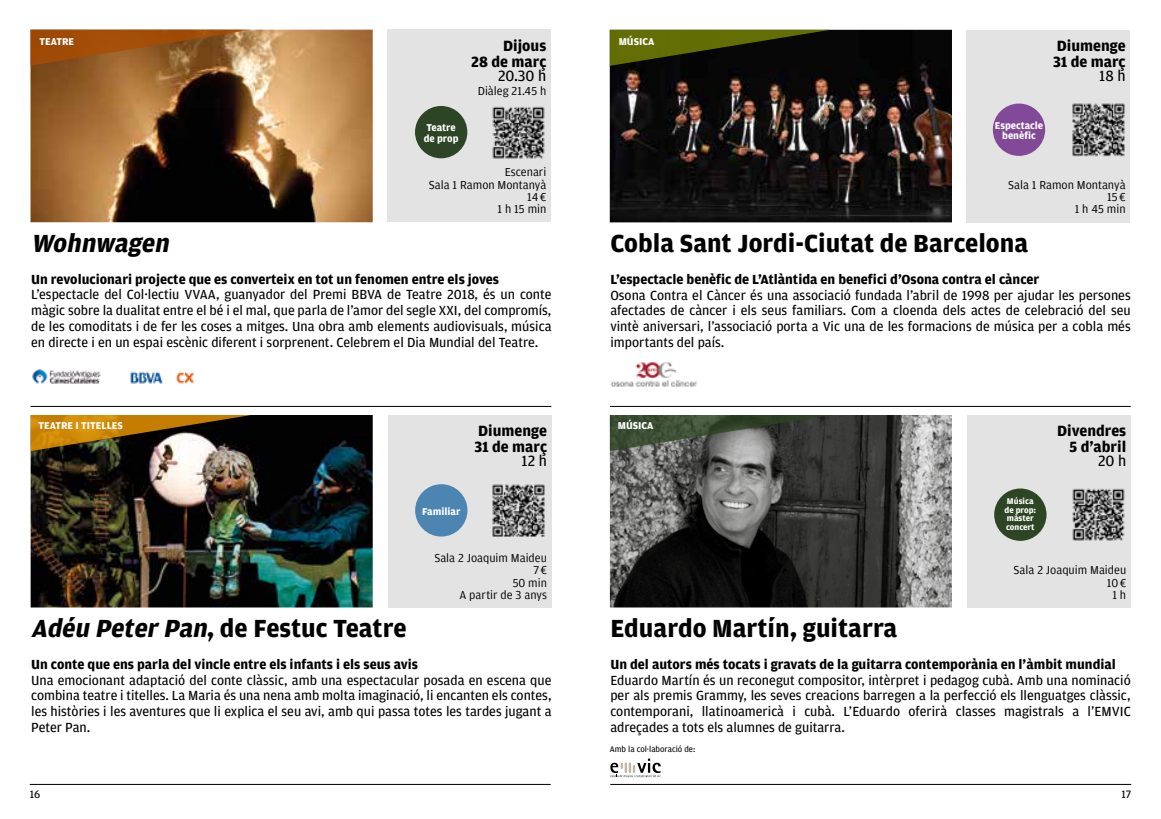
<style>
.page{position:relative;width:1161px;height:819px;background:#fff}
.page>*{position:absolute;margin:0;border:0;box-sizing:border-box;transform-origin:0 0}
.t1{font:700 26.25px "Amplitude";color:#000}
.t2{font:italic 700 26.25px "Amplitude";color:#000}
.t3{font:700 15.75px/15.8px "Amplitude";color:#000;text-align:right}
.t4{font:15.75px "Amplitude";color:#000}
.t5{font:14px/15.8px "Amplitude";color:#000;text-align:justify}
.t6{font:700 14px "Amplitude";color:#000}
.t7{font:12.25px/12.2px "Amplitude";color:#000;text-align:right}
.t8{font:11.38px "Amplitude";color:#000}
.t9{font:700 10.5px/10.5px "Amplitude";color:#fff}
.t10{font:700 8.75px/8.8px "Amplitude";color:#fff}
.t11{font:8.75px "Amplitude";color:#000}
.s1{font-style:italic}
</style>
<div class="page">
<hr style="left:30px;top:784px;width:521px;height:1px;background:#000">
<hr style="left:610px;top:784px;width:521px;height:1px;background:#000">
<hr style="left:31px;top:406px;width:520px;height:1px;background:#000">
<div style="left:388px;top:30px;width:163px;height:192px;background:#e3e3e3"></div>
<img style="left:31px;top:30px;width:342px;height:192px">
<svg style="left:31px;top:30px;width:220px;height:36px;background:#9a581e"></svg>
<div style="left:415px;top:106px;width:52px;height:52px;background:#2d4524;border-radius:50%"></div>
<div style="left:388px;top:415px;width:163px;height:192px;background:#e3e3e3"></div>
<img style="left:31px;top:415px;width:342px;height:192px">
<svg style="left:31px;top:415px;width:220px;height:36px;background:#84611e"></svg>
<div style="left:415px;top:484px;width:52px;height:52px;background:#4d85b2;border-radius:50%"></div>
<hr style="left:610px;top:406px;width:521px;height:1px;background:#000">
<div style="left:967px;top:30px;width:163px;height:192px;background:#e3e3e3"></div>
<img style="left:610px;top:30px;width:342px;height:192px">
<svg style="left:610px;top:30px;width:220px;height:36px;background:#343905"></svg>
<div style="left:993px;top:103px;width:52px;height:53px;background:#814997;border-radius:50%"></div>
<img style="left:610px;top:362px;width:88px;height:25px">
<div style="left:967px;top:415px;width:164px;height:192px;background:#e3e3e3"></div>
<img style="left:610px;top:415px;width:342px;height:192px">
<svg style="left:610px;top:415px;width:221px;height:36px;background:#4a5446"></svg>
<div style="left:994px;top:488px;width:52px;height:53px;background:#2d4524;border-radius:50%"></div>
<img style="left:32px;top:369px;width:162px;height:15px">
<svg style="left:610px;top:758px;width:51px;height:19px"></svg>
<img style="left:1072px;top:103px;width:53px;height:53px">
<img style="left:492px;top:106px;width:53px;height:52px">
<img style="left:1072px;top:488px;width:53px;height:53px">
<img style="left:492px;top:484px;width:53px;height:52px">
<p class="t9" style="left:39px;top:37px;width:36px">TEATRE</p>
<p class="t9" style="left:424px;top:122px;width:36px">Teatre de prop</p>
<p class="t3" style="left:471px;top:38px;width:77px">Dijous<br>28 de març</p>
<p class="t4" style="left:498px;top:67px;width:50px">20.30 h</p>
<p class="t7" style="left:478px;top:85px;width:70px">Diàleg 21.45 h</p>
<p class="t7" style="left:429px;top:166px;width:119px">Escenari<br>Sala 1 Ramon Montanyà<br>14 €<br>1 h 15 min</p>
<h1 class="t2" style="left:31px;top:229px;width:144px">Wohnwagen</h1>
<p class="t6" style="left:31px;top:271px;width:469px">Un revolucionari projecte que es converteix en tot un fenomen entre els joves</p>
<p class="t5" style="left:31px;top:287px;width:522px">L’espectacle del Col·lectiu VVAA, guanyador del Premi BBVA de Teatre 2018, és un conte màgic sobre la dualitat entre el bé i el mal, que parla de l’amor del segle XXI, del compromís, de les comoditats i de fer les coses a mitges. Una obra amb elements audiovisuals, música en directe i en un espai escènic diferent i sorprenent. Celebrem el Dia Mundial del Teatre.</p>
<p class="t9" style="left:39px;top:420px;width:86px">TEATRE I TITELLES</p>
<p class="t3" style="left:474px;top:423px;width:74px;text-align:left">Diumenge<br>31 de març</p>
<p class="t4" style="left:522px;top:452px;width:27px">12 h</p>
<p class="t9" style="left:422px;top:506px;width:40px">Familiar</p>
<p class="t7" style="left:434px;top:552px;width:114px">Sala 2 Joaquim Maideu<br>7 €<br>50 min<br>A partir de 3 anys</p>
<h1 class="t1" style="left:31px;top:614px;width:377px"><span class="s1">Adéu Peter Pan</span>, de Festuc Teatre</h1>
<p class="t6" style="left:31px;top:656px;width:388px">Un conte que ens parla del vincle entre els infants i els seus avis</p>
<p class="t5" style="left:31px;top:672px;width:522px">Una emocionant adaptació del conte clàssic, amb una espectacular posada en escena que combina teatre i titelles. La Maria és una nena amb molta imaginació, li encanten els contes, les històries i les aventures que li explica el seu avi, amb qui passa totes les tardes jugant a Peter Pan.</p>
<p class="t9" style="left:619px;top:37px;width:37px">MÚSICA</p>
<p class="t3" style="left:1053px;top:38px;width:74px;text-align:left">Diumenge<br>31 de març</p>
<p class="t4" style="left:1099px;top:67px;width:28px">18 h</p>
<p class="t9" style="left:995px;top:120px;width:50px;text-align:center">Espectacle benèfic</p>
<p class="t7" style="left:1008px;top:178px;width:119px">Sala 1 Ramon Montanyà<br>15 €<br>1 h 45 min</p>
<h1 class="t1" style="left:610px;top:229px;width:419px">Cobla Sant Jordi-Ciutat de Barcelona</h1>
<p class="t6" style="left:610px;top:271px;width:430px">L’espectacle benèfic de L’Atlàntida en benefici d’Osona contra el càncer</p>
<p class="t5" style="left:610px;top:287px;width:522px">Osona Contra el Càncer és una associació fundada l’abril de 1998 per ajudar les persones afectades de càncer i els seus familiars. Com a cloenda dels actes de celebració del seu vintè aniversari, l’associació porta a Vic una de les formacions de música per a cobla més importants del país.</p>
<p class="t9" style="left:618px;top:420px;width:37px">MÚSICA</p>
<p class="t10" style="left:1004px;top:496px;width:33px">Música de prop: màster concert</p>
<p class="t3" style="left:1057px;top:423px;width:71px">Divendres<br>5 d’abril</p>
<p class="t4" style="left:1098px;top:452px;width:30px">20 h</p>
<p class="t7" style="left:1013px;top:564px;width:114px">Sala 2 Joaquim Maideu<br>10 €<br>1 h</p>
<h1 class="t1" style="left:610px;top:614px;width:289px">Eduardo Martín, guitarra</h1>
<p class="t6" style="left:610px;top:656px;width:507px">Un del autors més tocats i gravats de la guitarra contemporània en l’àmbit mundial</p>
<p class="t5" style="left:610px;top:672px;width:522px">Eduardo Martín és un reconegut compositor, intèrpret i pedagog cubà. Amb una nominació per als premis Grammy, les seves creacions barregen a la perfecció els llenguatges clàssic, contemporani, llatinoamericà i cubà. L’Eduardo oferirà classes magistrals a l’EMVIC adreçades a tots els alumnes de guitarra.</p>
<p class="t11" style="left:610px;top:744px;width:87px">Amb la col·laboració de:</p>
<p class="t8" style="left:30px;top:788px;width:12px">16</p>
<p class="t8" style="left:1121px;top:788px;width:11px">17</p>
</div>
